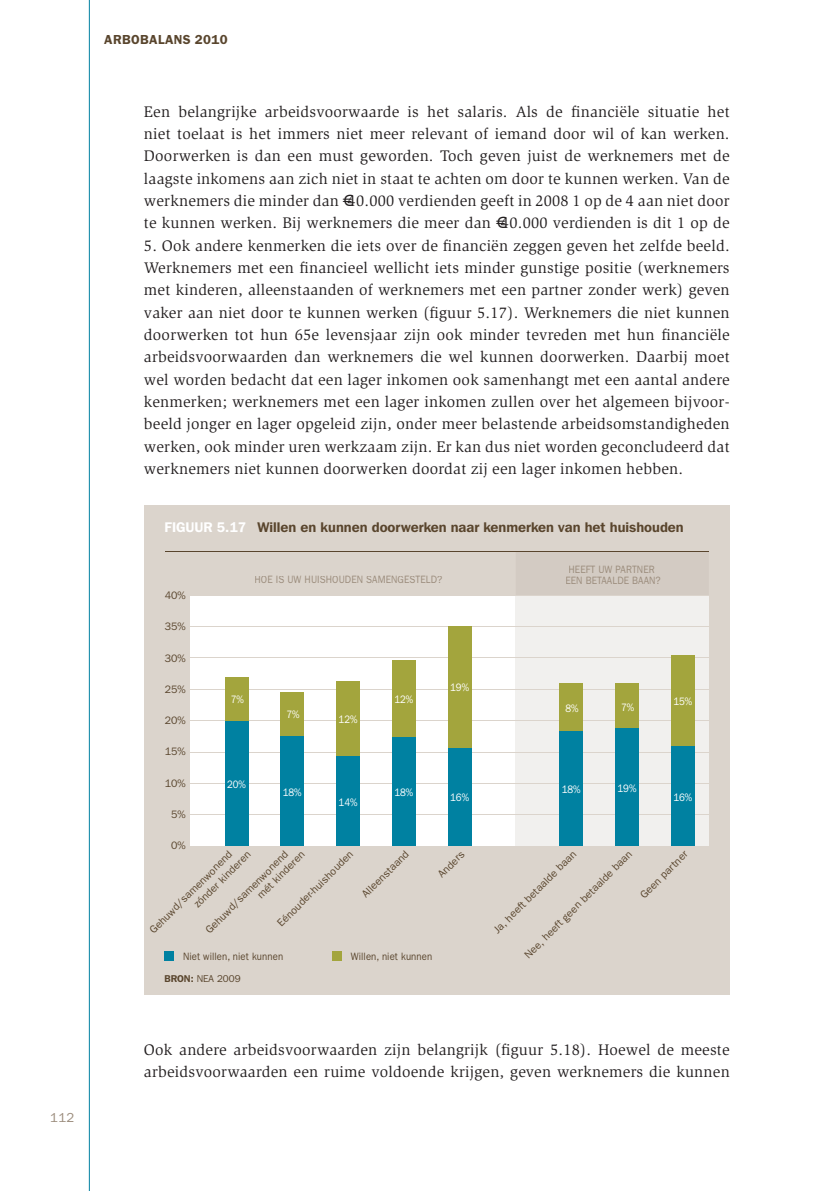
<style>
.page{position:relative;width:834px;height:1191px;background:#fff}
.page>*{position:absolute;margin:0;border:0;box-sizing:border-box;transform-origin:0 0}
.t1{font:15.75px/22.4px "Slimbach";letter-spacing:.015em;color:#231f20;text-align:justify}
.t2{font:600 14px "Franklin Gothic IT Cby BT";color:#59452d}
.t3{font:600 13.12px "ITC Franklin Gothic Std";letter-spacing:.03em;color:#59452d}
.t4{font:13.12px "ITC Franklin Gothic Std";color:#9b8c7c}
.t5{font:10.67px/13.1px "ITC Franklin Gothic Std";letter-spacing:.01em;color:#59452d}
.t6{font:10.67px "ITC Franklin Gothic Std";letter-spacing:.01em;color:#9b8c7c;scale:.9 1}
.t7{font:10.67px "Franklin Gothic IT Cby BT";color:#fff;scale:.9 1}
.t8{font:10.67px "ITC Franklin Gothic Std";letter-spacing:.01em;color:#59452d;scale:.9 1}
.t9{font:10.67px "Franklin Gothic IT Cby BT";color:#59452d}
.t10{font:9.8px "Franklin Gothic IT Cby BT";color:#59452d}
.s1{color:#fff}
.s2{font-weight:600}
</style>
<div class="page">
<div style="left:144px;top:506px;width:585px;height:489px;background:#dbd4cc"></div>
<div style="left:190px;top:595px;width:518px;height:251px;background:#fff"></div>
<div style="left:515px;top:595px;width:193px;height:251px;background:#f1f0ee"></div>
<hr style="left:190px;top:626px;width:518px;height:1px;background:#dbd4cc">
<hr style="left:190px;top:783px;width:518px;height:1px;background:#dbd4cc">
<hr style="left:190px;top:814px;width:518px;height:1px;background:#dbd4cc">
<hr style="left:190px;top:845px;width:518px;height:1px;background:#dbd4cc">
<hr style="left:190px;top:595px;width:518px;height:1px;background:#dbd4cc">
<hr style="left:190px;top:689px;width:518px;height:1px;background:#dbd4cc">
<hr style="left:190px;top:657px;width:518px;height:1px;background:#dbd4cc">
<hr style="left:190px;top:720px;width:518px;height:1px;background:#dbd4cc">
<hr style="left:190px;top:751px;width:518px;height:1px;background:#dbd4cc">
<div style="left:164px;top:951px;width:10px;height:9px;background:#0081a1"></div>
<div style="left:332px;top:951px;width:9px;height:9px;background:#a3a53d"></div>
<div style="left:569px;top:565px;width:85px;height:8px;background:#d3cbc3"></div>
<div style="left:566px;top:577px;width:94px;height:7px;background:#d3cbc3"></div>
<hr style="left:165px;top:550px;width:543px;height:1px;background:#59452d">
<div style="left:225px;top:720px;width:23px;height:126px;background:#0081a1"></div>
<div style="left:225px;top:676px;width:23px;height:44px;background:#a3a53d"></div>
<div style="left:281px;top:735px;width:23px;height:111px;background:#0081a1"></div>
<div style="left:281px;top:692px;width:23px;height:43px;background:#a3a53d"></div>
<div style="left:336px;top:756px;width:23px;height:90px;background:#0081a1"></div>
<div style="left:336px;top:682px;width:23px;height:74px;background:#a3a53d"></div>
<div style="left:392px;top:736px;width:23px;height:110px;background:#0081a1"></div>
<div style="left:392px;top:660px;width:23px;height:76px;background:#a3a53d"></div>
<div style="left:448px;top:747px;width:23px;height:99px;background:#0081a1"></div>
<div style="left:448px;top:626px;width:23px;height:121px;background:#a3a53d"></div>
<div style="left:559px;top:730px;width:23px;height:116px;background:#0081a1"></div>
<div style="left:559px;top:683px;width:23px;height:47px;background:#a3a53d"></div>
<div style="left:615px;top:728px;width:23px;height:118px;background:#0081a1"></div>
<div style="left:615px;top:683px;width:23px;height:45px;background:#a3a53d"></div>
<div style="left:671px;top:745px;width:23px;height:101px;background:#0081a1"></div>
<div style="left:671px;top:655px;width:23px;height:90px;background:#a3a53d"></div>
<hr style="left:89px;top:0;width:1px;height:1191px;background:#0081a1">
<p class="t4" style="left:50px;top:1109px;width:26px">112</p>
<p class="t3" style="left:104px;top:31px;width:125px">ARBOBALANS 2010</p>
<p class="t1" style="left:144px;top:100px;width:587px">Een belangrijke arbeidsvoorwaarde is het salaris. Als de financiële situatie het niet toelaat is het immers niet meer relevant of iemand door wil of kan werken.<br>Doorwerken is dan een must geworden. Toch geven juist de werknemers met de laagste inkomens aan zich niet in staat te achten om door te kunnen werken. Van de werknemers die minder dan €40.000 verdienden geeft in 2008 1 op de 4 aan niet door te kunnen werken. Bij werknemers die meer dan €40.000 verdienden is dit 1 op de</p>
<p class="t1" style="left:144px;top:234px;width:587px">5. Ook andere kenmerken die iets over de financiën zeggen geven het zelfde beeld.<br>Werknemers met een financieel wellicht iets minder gunstige positie (werknemers met kinderen, alleenstaanden of werknemers met een partner zonder werk) geven vaker aan niet door te kunnen werken (figuur 5.17). Werknemers die niet kunnen doorwerken tot hun 65e levensjaar zijn ook minder tevreden met hun financiële arbeidsvoorwaarden dan werknemers die wel kunnen doorwerken. Daarbij moet wel worden bedacht dat een lager inkomen ook samenhangt met een aantal andere kenmerken; werknemers met een lager inkomen zullen over het algemeen bijvoor&shy;beeld jonger en lager opgeleid zijn, onder meer belastende arbeidsomstandigheden werken, ook minder uren werkzaam zijn. Er kan dus niet worden geconcludeerd dat werknemers niet kunnen doorwerken doordat zij een lager inkomen hebben.</p>
<p class="t2" style="left:165px;top:518px;width:520px"><span class="s1">FIGUUR 5.17</span> Willen en kunnen doorwerken naar kenmerken van het huishouden</p>
<p class="t6" style="left:568px;top:563px;width:97px">HEEFT UW PARTNER</p>
<p class="t9" style="left:165px;top:588px;width:22px">40%</p>
<p class="t9" style="left:165px;top:620px;width:22px">35%</p>
<p class="t9" style="left:165px;top:651px;width:22px">30%</p>
<p class="t9" style="left:165px;top:682px;width:22px">25%</p>
<p class="t9" style="left:165px;top:714px;width:22px">20%</p>
<p class="t9" style="left:165px;top:745px;width:22px">15%</p>
<p class="t9" style="left:165px;top:776px;width:22px">10%</p>
<p class="t9" style="left:171px;top:807px;width:16px">5%</p>
<p class="t6" style="left:254px;top:573px;width:210px">HOE IS UW HUISHOUDEN SAMENGESTELD?</p>
<p class="t6" style="left:565px;top:574px;width:107px">EEN BETAALDE BAAN?</p>
<p class="t7" style="left:231px;top:693px;width:16px">7%</p>
<p class="t7" style="left:227px;top:777px;width:22px">20%</p>
<p class="t7" style="left:286px;top:708px;width:16px">7%</p>
<p class="t7" style="left:283px;top:785px;width:22px">18%</p>
<p class="t7" style="left:338px;top:713px;width:22px">12%</p>
<p class="t7" style="left:338px;top:795px;width:22px">14%</p>
<p class="t7" style="left:394px;top:692px;width:22px">12%</p>
<p class="t7" style="left:394px;top:785px;width:22px">18%</p>
<p class="t7" style="left:450px;top:681px;width:22px">19%</p>
<p class="t7" style="left:450px;top:791px;width:22px">16%</p>
<p class="t7" style="left:565px;top:701px;width:16px">8%</p>
<p class="t7" style="left:561px;top:782px;width:22px">18%</p>
<p class="t7" style="left:621px;top:700px;width:16px">7%</p>
<p class="t7" style="left:617px;top:781px;width:22px">19%</p>
<p class="t7" style="left:673px;top:694px;width:22px">15%</p>
<p class="t7" style="left:673px;top:790px;width:22px">16%</p>
<p class="t9" style="left:171px;top:839px;width:16px">0%</p>
<p class="t5" style="left:274px;top:920px;width:104px;rotate:-45deg">Eénouder-huishouden</p>
<p class="t5" style="left:359px;top:891px;width:63px;rotate:-45deg">Alleenstaand</p>
<p class="t5" style="left:435px;top:871px;width:34px;rotate:-45deg">Anders</p>
<p class="t5" style="left:490px;top:927px;width:113px;rotate:-45deg">Ja, heeft betaalde baan</p>
<p class="t5" style="left:181px;top:892px;width:77px;text-indent:-49px;rotate:-45deg">Gehuwd/samenwonend zónder kinderen</p>
<p class="t5" style="left:254px;top:892px;width:64px;rotate:-45deg">mét kinderen</p>
<p class="t5" style="left:203px;top:926px;width:113px;rotate:-45deg">Gehuwd/samenwonend</p>
<p class="t5" style="left:521px;top:951px;width:148px;rotate:-45deg">Nee, heeft geen betaalde baan</p>
<p class="t5" style="left:637px;top:892px;width:64px;rotate:-45deg">Geen partner</p>
<p class="t8" style="left:183px;top:950px;width:113px">Niet willen, niet kunnen</p>
<p class="t8" style="left:351px;top:950px;width:92px">Willen, niet kunnen</p>
<p class="t10" style="left:164px;top:972px;width:78px"><span class="s2">BRON:</span> NEA 2009</p>
<p class="t1" style="left:144px;top:1038px;width:587px">Ook andere arbeidsvoorwaarden zijn belangrijk (figuur 5.18). Hoewel de meeste arbeidsvoorwaarden een ruime voldoende krijgen, geven werknemers die kunnen</p>
</div>
